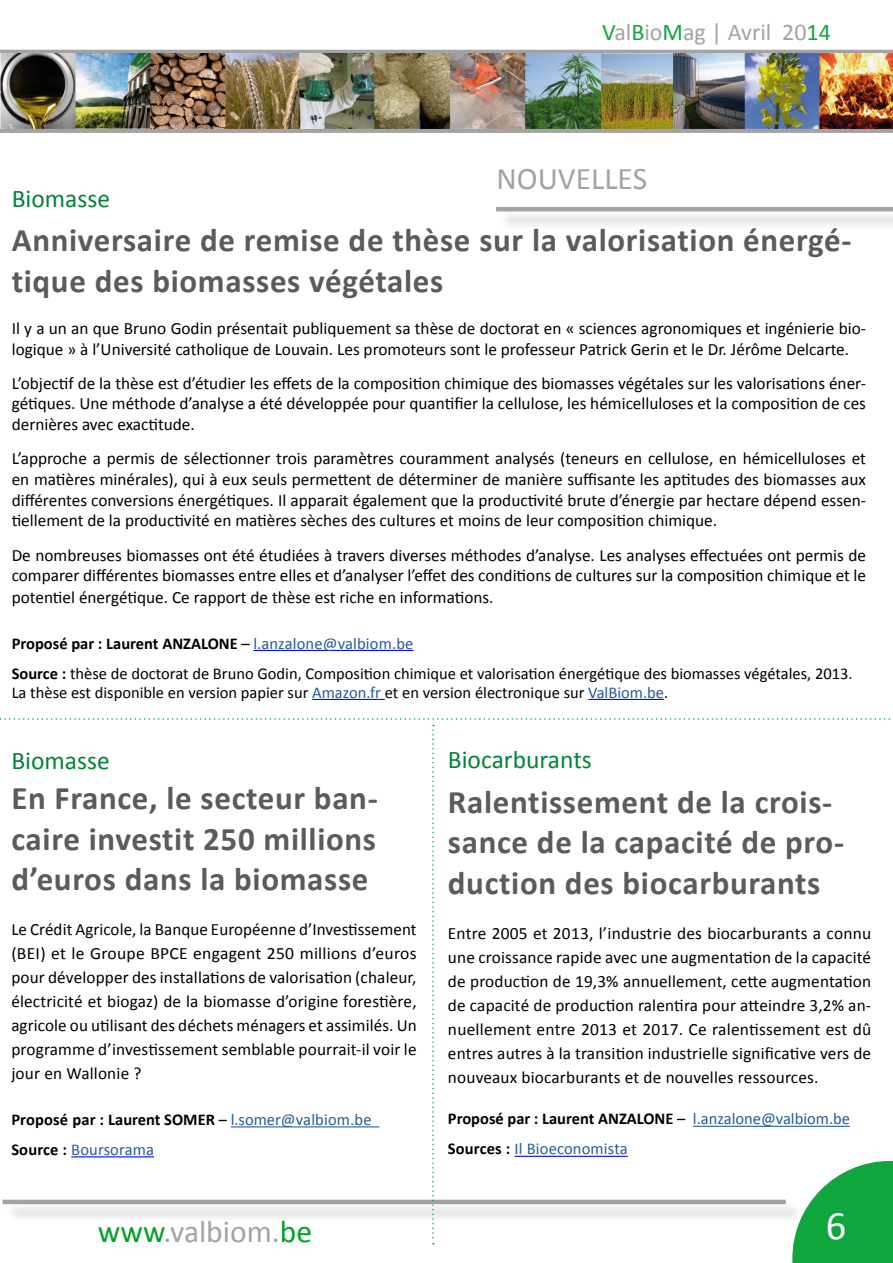
<style>
.page{position:relative;width:893px;height:1263px;background:#fff}
.page>*{position:absolute;margin:0;border:0;box-sizing:border-box;transform-origin:0 0}
.t1{font:40.5px "Calibri";color:#fff}
.t2{font:700 33px/40.5px "Calibri";letter-spacing:.02em;color:#5c5b5b}
.t3{font:31.5px "Calibri";color:#a3a3a3}
.t4{font:25.5px "Calibri";color:#008336}
.t5{font:24px "Calibri";color:#a3a3a3}
.t6{font:17.25px/24px "Calibri";color:#000;text-align:justify}
.t7{font:16.5px/30px "Calibri";color:#000}
.t8{font:16.5px/30px "Calibri";letter-spacing:.01em;color:#245a9c}
.t9{font:700 16.5px/30px "Calibri";color:#000}
.s1{color:#10a53d}
.s2{font-weight:700}
.s3{color:#245a9c}
.s4{font-weight:400}
.s5{font-weight:400;color:#245a9c}
.s6{font-weight:700;color:#000}
.s7{color:#000}
.s8{color:#00a225}
</style>
<div class="page">
<div style="left:0;top:128px;width:893px;height:5px;background:#a3a3a3"></div>
<hr style="left:0;top:50px;width:893px;height:4px;background:#a3a3a3">
<img style="left:0;top:53px;width:893px;height:75px">
<hr style="left:253px;top:650px;width:160px;height:1px;background:#00f">
<hr style="left:312px;top:699px;width:73px;height:1px;background:#00f">
<hr style="left:588px;top:699px;width:76px;height:1px;background:#00f">
<div style="left:499px;top:209px;width:394px;height:21px;background:#f1f2f2"></div>
<hr style="left:496px;top:207px;width:397px;height:4px;background:#a3a3a3">
<svg style="left:0;top:718px;width:893px;height:545px"></svg>
<h3 class="t5" style="left:602px;top:17px;width:230px"><span class="s1">V</span>al<span class="s1">B</span>io<span class="s1">M</span>ag | Avril 20<span class="s1">14</span></h3>
<h3 class="t3" style="left:496px;top:159px;width:152px">NOUVELLES</h3>
<h3 class="t4" style="left:12px;top:182px;width:100px">Biomasse</h3>
<h2 class="t2" style="left:12px;top:220px;width:841px">Anniversaire de remise de thèse sur la valorisation énergé&shy;tique des biomasses végétales</h2>
<p class="t6" style="left:12px;top:318px;width:856px;line-height:20.7px">Il y a un an que Bruno Godin présentait publiquement sa thèse de doctorat en « sciences agronomiques et ingénierie bio&shy;logique » à l’Université catholique de Louvain. Les promoteurs sont le professeur Patrick Gerin et le Dr. Jérôme Delcarte.</p>
<p class="t6" style="left:12px;top:373px;width:856px;line-height:20.7px">L’objectif de la thèse est d’étudier les effets de la composition chimique des biomasses végétales sur les valorisations éner&shy;gétiques. Une méthode d’analyse a été développée pour quantifier la cellulose, les hémicelluloses et la composition de ces dernières avec exactitude.</p>
<p class="t6" style="left:12px;top:448px;width:856px;line-height:20.7px">L’approche a permis de sélectionner trois paramètres couramment analysés (teneurs en cellulose, en hémicelluloses et en matières minérales), qui à eux seuls permettent de déterminer de manière suffisante les aptitudes des biomasses aux différentes conversions énergétiques. Il apparait également que la productivité brute d’énergie par hectare dépend essen&shy;tiellement de la productivité en matières sèches des cultures et moins de leur composition chimique.</p>
<p class="t6" style="left:12px;top:544px;width:856px;line-height:21.1px">De nombreuses biomasses ont été étudiées à travers diverses méthodes d’analyse. Les analyses effectuées ont permis de comparer différentes biomasses entre elles et d’analyser l’effet des conditions de cultures sur la composition chimique et le potentiel énergétique. Ce rapport de thèse est riche en informations.</p>
<p class="t7" style="left:12px;top:628px;width:842px"><span class="s2">Proposé par : Laurent ANZALONE</span> – <span class="s3">l.anzalone@valbiom.be<br></span><span class="s2">Source :</span> thèse de doctorat de Bruno Godin, Composition chimique et valorisation énergétique des biomasses végétales, 2013.</p>
<p class="t7" style="left:12px;top:677px;width:658px">La thèse est disponible en version papier sur <span class="s3">Amazon.fr</span> et en version électronique sur <span class="s3">ValBiom.be</span>.</p>
<h3 class="t4" style="left:11px;top:744px;width:100px">Biomasse</h3>
<h2 class="t2" style="left:11px;top:778px;width:368px;text-align:justify">En France, le secteur ban&shy;caire investit 250 millions d’euros dans la biomasse</h2>
<p class="t6" style="left:11px;top:918px;width:407px">Le Crédit Agricole, la Banque Européenne d’Investissement (BEI) et le Groupe BPCE engagent 250 millions d’euros pour développer des installations de valorisation (chaleur, électricité et biogaz) de la biomasse d’origine forestière, agricole ou utilisant des déchets ménagers et assimilés. Un programme d’investissement semblable pourrait-il voir le jour en Wallonie ?</p>
<p class="t9" style="left:11px;top:1104px;width:362px">Proposé par : Laurent SOMER <span class="s4">–</span> <span class="s5">l.somer@valbiom.be<br></span>Source : <span class="s5">Boursorama</span></p>
<h3 class="t4" style="left:448px;top:743px;width:145px">Biocarburants</h3>
<h2 class="t2" style="left:448px;top:781px;width:398px">Ralentissement de la crois&shy;sance de la capacité de pro&shy;duction des biocarburants</h2>
<p class="t6" style="left:448px;top:921px;width:425px">Entre 2005 et 2013, l’industrie des biocarburants a connu une croissance rapide avec une augmentation de la capacité de production de 19,3% annuellement, cette augmentation de capacité de production ralentira pour atteindre 3,2% an&shy;nuellement entre 2013 et 2017. Ce ralentissement est dû entres autres à la transition industrielle significative vers de nouveaux biocarburants et de nouvelles ressources.</p>
<p class="t8" style="left:448px;top:1104px;width:404px"><span class="s6">Proposé par : Laurent ANZALONE</span> <span class="s7">–</span> l.anzalone@valbiom.be<br><span class="s6">Sources :</span> Il Bioeconomista</p>
<h3 class="t3" style="left:98px;top:1212px;width:216px"><span class="s8">www</span>.valbiom.<span class="s8">be</span></h3>
<h1 class="t1" style="left:826px;top:1200px;width:22px">6</h1>
</div>
